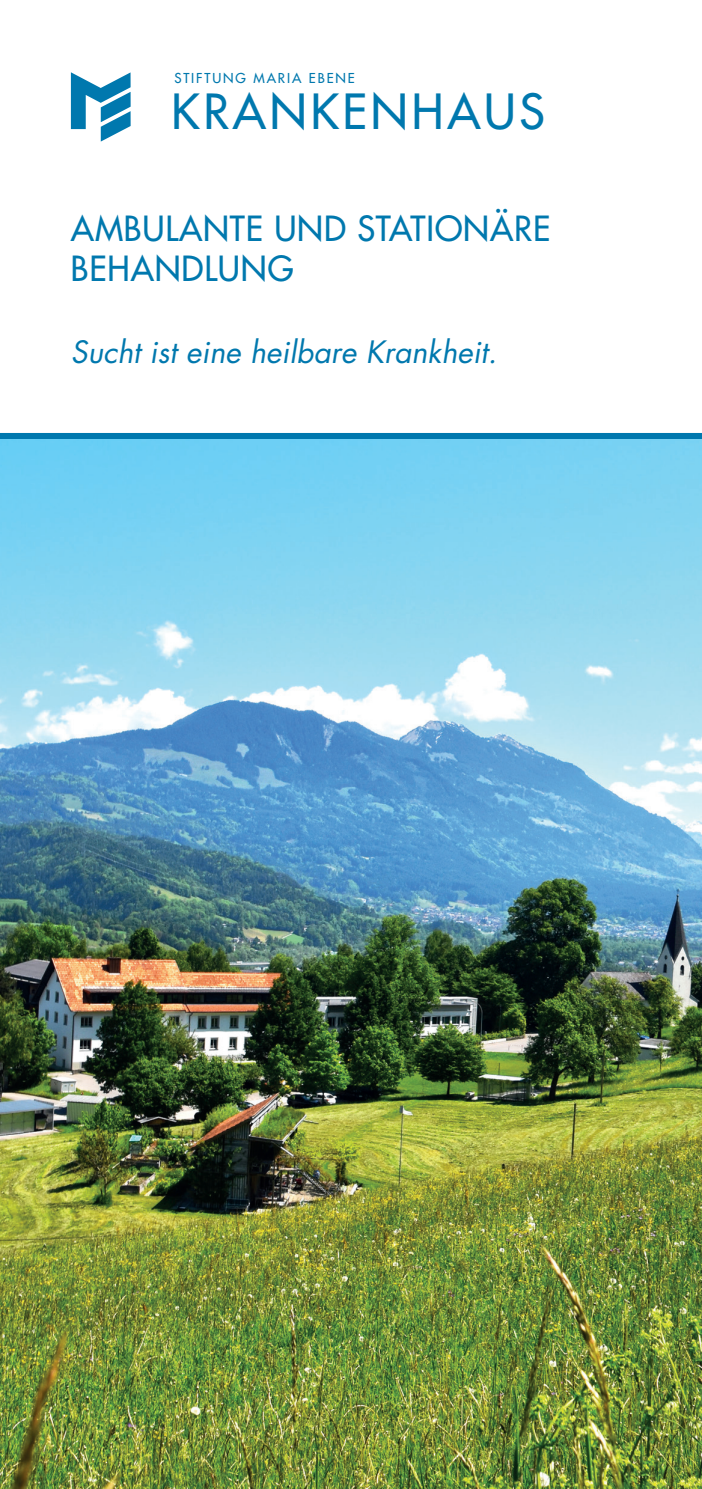
<style>
.page{position:relative;width:702px;height:1489px;background:#fff}
.page>*{position:absolute;margin:0;border:0;box-sizing:border-box;transform-origin:0 0}
.t1{font:47.25px "Futura";letter-spacing:.08em;color:#0078ae}
.t2{font:500 33.75px/40.5px "Futura Std";letter-spacing:.025em;color:#0078ae}
.t3{font:italic 30px "Futura Std";color:#0078ae}
.t4{font:13.25px "Futura";letter-spacing:.14em;color:#0078ae}
.s1{font-style:inherit}
</style>
<div class="page">
<svg style="left:71px;top:72px;width:60px;height:70px"></svg>
<div style="left:0;top:433px;width:702px;height:6px;background:#0078ae"></div>
<img style="left:0;top:439px;width:702px;height:1049px">
<p class="t4" style="left:174px;top:69px;width:182px">STIFTUNG MARIA EBENE</p>
<p class="t1" style="left:171px;top:81px;width:375px">KRANKENHAUS</p>
<p class="t2" style="left:71px;top:208px;width:481px"><span class="s1">A</span>MBULANTE <span class="s1">UND</span> STATIONÄRE<br>BEHANDLUNG</p>
<p class="t3" style="left:71px;top:333px;width:427px">Sucht ist eine heilbare Krankheit.</p>
</div>
